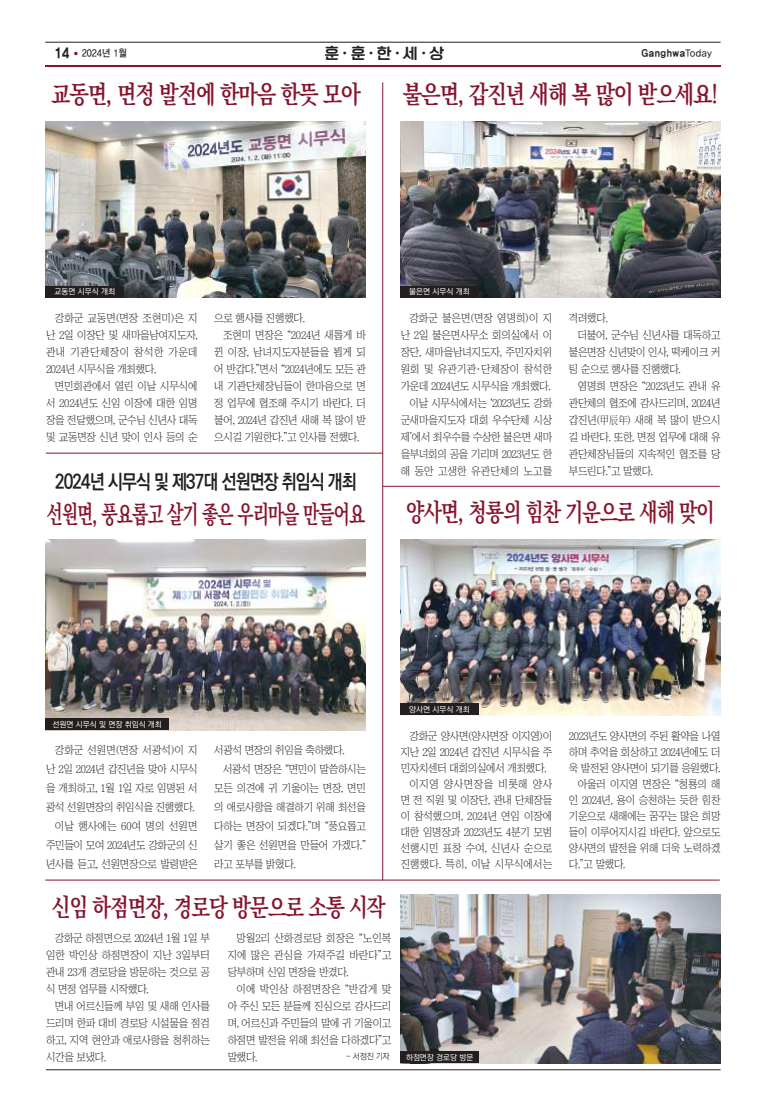
<style>
.page{position:relative;width:766px;height:1112px;background:#fff}
.page>*{position:absolute;margin:0;border:0;box-sizing:border-box;transform-origin:0 0}
.t1{font:700 25px "Ko Pub Batang";letter-spacing:-.05em;color:#86142d;scale:.83 1}
.t2{font:700 25px "Ko Pub Batang";letter-spacing:-.05em;color:#86142d;scale:.69 1}
.t3{font:700 25px "Ko Pub Batang";letter-spacing:-.05em;color:#86142d;scale:.8 1}
.t4{font:700 25px "Ko Pub Batang";letter-spacing:-.05em;color:#86142d;scale:.78 1}
.t5{font:700 20px "Ko Pub Dotum";letter-spacing:-.05em;color:#241f1f;scale:.85 1}
.t6{font:15px "ONE Mobile Title";color:#241f1f}
.t7{font:14px "YDIYGO360";color:#241f1f;scale:.9 1}
.t8{font:11px/17px "Chosunilbo NM";letter-spacing:-.03em;color:#241f1f;text-align:justify;scale:.95 1}
.t9{font:11px "Chosunilbo NM";letter-spacing:-.01em;color:#241f1f;scale:.95 1}
.t10{font:11px "Chosunilbo NM";color:#241f1f;scale:.95 1}
.t11{font:11px "Chosunilbo NM";letter-spacing:.01em;color:#241f1f;scale:.95 1}
.t12{font:11px "Chosunilbo NM";letter-spacing:.04em;color:#241f1f;scale:.95 1}
.t13{font:10px "YDIYGO350";letter-spacing:.05em;color:#241f1f;scale:.9 1}
.t14{font:10px "YDIYGO330";color:#241f1f;scale:.9 1}
.t15{font:300 8.5px "Ko Pub Dotum";color:#241f1f}
.t16{font:500 8px "Ko Pub Dotum";color:#fff}
.s1{font-family:"YDIYGO310";font-size:5px;color:#86142d}
.s2{font-family:"YDIYGO330"}
</style>
<div class="page">
<hr style="left:45px;top:65px;width:675px;height:2px;background:#86142d">
<hr style="left:46px;top:1069px;width:674px;height:1px;background:#241f1f">
<hr style="left:45px;top:42px;width:675px;height:1px;background:#241f1f">
<img style="left:46px;top:122px;width:320px;height:175px">
<img style="left:46px;top:539px;width:320px;height:191px">
<img style="left:400px;top:122px;width:320px;height:175px">
<img style="left:400px;top:539px;width:320px;height:176px">
<img style="left:400px;top:894px;width:320px;height:169px">
<hr style="left:46px;top:453px;width:337px;height:1px;background:#86142d">
<hr style="left:382px;top:486px;width:337px;height:1px;background:#86142d">
<hr style="left:45px;top:879px;width:674px;height:1px;background:#86142d">
<hr style="left:382px;top:82px;width:1px;height:798px;background:#86142d">
<div style="left:46px;top:286px;width:78px;height:11px;background:#241f1f"></div>
<div style="left:46px;top:718px;width:123px;height:12px;background:#241f1f"></div>
<div style="left:400px;top:286px;width:78px;height:11px;background:#241f1f"></div>
<div style="left:400px;top:703px;width:78px;height:12px;background:#241f1f"></div>
<div style="left:400px;top:1051px;width:78px;height:12px;background:#241f1f"></div>
<p class="t7" style="left:55px;top:45px;width:17px">14</p>
<p class="t14" style="left:74px;top:47px;width:61px"><span class="s1">●</span> 2024년 1월</p>
<h3 class="t6" style="left:324px;top:45px;width:121px">훈·훈·한·세·상</h3>
<p class="t13" style="left:641px;top:48px;width:80px">Ganghwa<span class="s2">Today</span></p>
<h1 class="t1" style="left:51px;top:82px;width:374px">교동면, 면정 발전에 한마음 한뜻 모아</h1>
<h1 class="t1" style="left:403px;top:82px;width:381px">불은면, 갑진년 새해 복 많이 받으세요!</h1>
<p class="t16" style="left:55px;top:287px;width:62px">교동면 시무식 개최</p>
<p class="t8" style="left:46px;top:309px;width:161px;text-indent:9px">강화군 교동면(면장 조현미)은 지 난 2일 이장단 및 새마을남여지도자, 관내 기관단체장이 참석한 가운데 2024년 시무식을 개최했다.</p>
<p class="t8" style="left:46px;top:377px;width:161px;text-indent:9px">면민회관에서 열린 이날 시무식에 서 2024년도 신임 이장에 대한 임명 장을 전달했으며, 군수님 신년사 대독 및 교동면장 신년 맞이 인사 등의 순</p>
<p class="t8" style="left:214px;top:309px;width:97px">으로 행사를 진행했다.</p>
<p class="t8" style="left:223px;top:326px;width:152px">조현미 면장은 “2024년 새롭게 바</p>
<p class="t10" style="left:214px;top:346px;width:161px">뀐 이장, 남녀지도자분들을 뵙게 되</p>
<p class="t8" style="left:214px;top:360px;width:161px">어 반갑다.”면서 “2024년에도 모든 관</p>
<p class="t8" style="left:214px;top:377px;width:161px">내 기관단체장님들이 한마음으로 면</p>
<p class="t8" style="left:214px;top:394px;width:161px">정 업무에 협조해 주시기 바란다. 더</p>
<p class="t8" style="left:214px;top:411px;width:161px">불어, 2024년 갑진년 새해 복 많이 받</p>
<p class="t8" style="left:214px;top:428px;width:154px">으시길 기원한다.”고 인사를 전했다.</p>
<h2 class="t5" style="left:55px;top:471px;width:356px">2024년 시무식 및 제37대 선원면장 취임식 개최</h2>
<h1 class="t2" style="left:46px;top:502px;width:463px">선원면, 풍요롭고 살기 좋은 우리마을 만들어요</h1>
<p class="t16" style="left:409px;top:287px;width:62px">불은면 시무식 개최</p>
<p class="t8" style="left:400px;top:309px;width:161px;text-align:right">강화군 불은면(면장 염명희)이 지 난 2일 불은면사무소 회의실에서 이 장단, 새마을남녀지도자, 주민자치위 원회 및 유관기관·단체장이 참석한 가운데 2024년도 시무식을 개최했다. 이날 시무식에서는 ‘2023년도 강화 군새마을지도자 대회 우수단체 시상 제’에서 최우수를 수상한 불은면 새마 을부녀회의 공을 기리며 2023년도 한 해 동안 고생한 유관단체의 노고를</p>
<p class="t8" style="left:568px;top:309px;width:43px">격려했다.</p>
<p class="t8" style="left:577px;top:326px;width:152px">더불어, 군수님 신년사를 대독하고</p>
<p class="t8" style="left:568px;top:343px;width:161px">불은면장 신년맞이 인사, 떡케이크 커</p>
<p class="t8" style="left:568px;top:360px;width:119px">팅 순으로 행사를 진행했다.</p>
<p class="t8" style="left:577px;top:377px;width:152px">염명희 면장은 “2023년도 관내 유</p>
<p class="t8" style="left:568px;top:394px;width:161px">관단체의 협조에 감사드리며, 2024년</p>
<p class="t8" style="left:568px;top:411px;width:161px">갑진년(甲辰年) 새해 복 많이 받으시</p>
<p class="t8" style="left:568px;top:428px;width:161px">길 바란다. 또한, 면정 업무에 대해 유</p>
<p class="t8" style="left:568px;top:445px;width:161px">관단체장님들의 지속적인 협조를 당</p>
<p class="t8" style="left:568px;top:462px;width:90px">부드린다.”고 말했다.</p>
<h1 class="t4" style="left:406px;top:499px;width:396px">양사면, 청룡의 힘찬 기운으로 새해 맞이</h1>
<p class="t16" style="left:53px;top:720px;width:111px">선원면 시무식 및 면장 취임식 개최</p>
<p class="t8" style="left:46px;top:740px;width:161px;line-height:19px;text-align:right">강화군 선원면(면장 서광석)이 지 난 2일 2024년 갑진년을 맞아 시무식 을 개최하고, 1월 1일 자로 임명된 서 광석 선원면장의 취임식을 진행했다. 이날 행사에는 60여 명의 선원면 주민들이 모여 2024년도 강화군의 신 년사를 듣고, 선원면장으로 발령받은</p>
<p class="t8" style="left:214px;top:741px;width:139px">서광석 면장의 취임을 축하했다.</p>
<p class="t8" style="left:223px;top:760px;width:152px">서광석 면장은 “면민이 말씀하시는</p>
<p class="t8" style="left:214px;top:779px;width:161px">모든 의견에 귀 기울이는 면장, 면민</p>
<p class="t8" style="left:214px;top:798px;width:161px">의 애로사항을 해결하기 위해 최선을</p>
<p class="t8" style="left:214px;top:817px;width:161px">다하는 면장이 되겠다.”며 “풍요롭고</p>
<p class="t8" style="left:214px;top:836px;width:161px">살기 좋은 선원면을 만들어 가겠다.”</p>
<p class="t8" style="left:214px;top:855px;width:87px">라고 포부를 밝혔다.</p>
<p class="t16" style="left:409px;top:705px;width:62px">양사면 시무식 개최</p>
<p class="t8" style="left:409px;top:727px;width:152px">강화군 양사면(양사면장 이지영)이</p>
<p class="t8" style="left:400px;top:743px;width:161px">지난 2일 2024년 갑진년 시무식을 주</p>
<p class="t8" style="left:400px;top:759px;width:155px">민자치센터 대회의실에서 개최했다.</p>
<p class="t12" style="left:409px;top:778px;width:152px">이지영 양사면장을 비롯해 양사</p>
<p class="t8" style="left:400px;top:791px;width:161px">면 전 직원 및 이장단, 관내 단체장들</p>
<p class="t9" style="left:400px;top:810px;width:161px">이 참석했으며, 2024년 연임 이장에</p>
<p class="t8" style="left:400px;top:823px;width:161px">대한 임명장과 2023년도 4분기 모범</p>
<p class="t10" style="left:400px;top:842px;width:161px">선행시민 표창 수여, 신년사 순으로</p>
<p class="t11" style="left:400px;top:858px;width:161px">진행했다. 특히, 이날 시무식에서는</p>
<h1 class="t3" style="left:52px;top:894px;width:419px">신임 하점면장, 경로당 방문으로 소통 시작</h1>
<p class="t8" style="left:46px;top:928px;width:174px;text-indent:9px">강화군 하점면으로 2024년 1월 1일 부 임한 박인상 하점면장이 지난 3일부터 관내 23개 경로당을 방문하는 것으로 공 식 면정 업무를 시작했다.</p>
<p class="t8" style="left:46px;top:996px;width:174px;text-indent:9px">면내 어르신들께 부임 및 새해 인사를 드리며 한파 대비 경로당 시설물을 점검 하고, 지역 현안과 애로사항을 청취하는 시간을 보냈다.</p>
<p class="t8" style="left:228px;top:928px;width:174px;text-indent:9px">망월2리 산화경로당 회장은 “노인복 지에 많은 관심을 가져주길 바란다”고 당부하며 신임 면장을 반겼다.</p>
<p class="t8" style="left:228px;top:979px;width:174px;text-indent:9px">이에 박인상 하점면장은 “반갑게 맞 아 주신 모든 분들께 진심으로 감사드리 며, 어르신과 주민들의 말에 귀 기울이고 하점면 발전을 위해 최선을 다하겠다”고 말했다.</p>
<p class="t15" style="left:346px;top:1052px;width:45px">- 서정진 기자</p>
<p class="t16" style="left:406px;top:1053px;width:69px">하점면장 경로당 방문</p>
<p class="t8" style="left:568px;top:727px;width:161px">2023년도 양사면의 주된 활약을 나열</p>
<p class="t8" style="left:568px;top:743px;width:161px">하며 추억을 회상하고 2024년에도 더</p>
<p class="t8" style="left:568px;top:759px;width:161px">욱 발전된 양사면이 되기를 응원했다.</p>
<p class="t9" style="left:577px;top:778px;width:152px">아울러 이지영 면장은 “청룡의 해</p>
<p class="t8" style="left:568px;top:791px;width:161px">인 2024년, 용이 승천하는 듯한 힘찬</p>
<p class="t8" style="left:568px;top:807px;width:161px">기운으로 새해에는 꿈꾸는 많은 희망</p>
<p class="t8" style="left:568px;top:823px;width:161px">들이 이루어지시길 바란다. 앞으로도</p>
<p class="t8" style="left:568px;top:839px;width:161px">양사면의 발전을 위해 더욱 노력하겠</p>
<p class="t8" style="left:568px;top:855px;width:61px">다.”고 말했다.</p>
</div>
